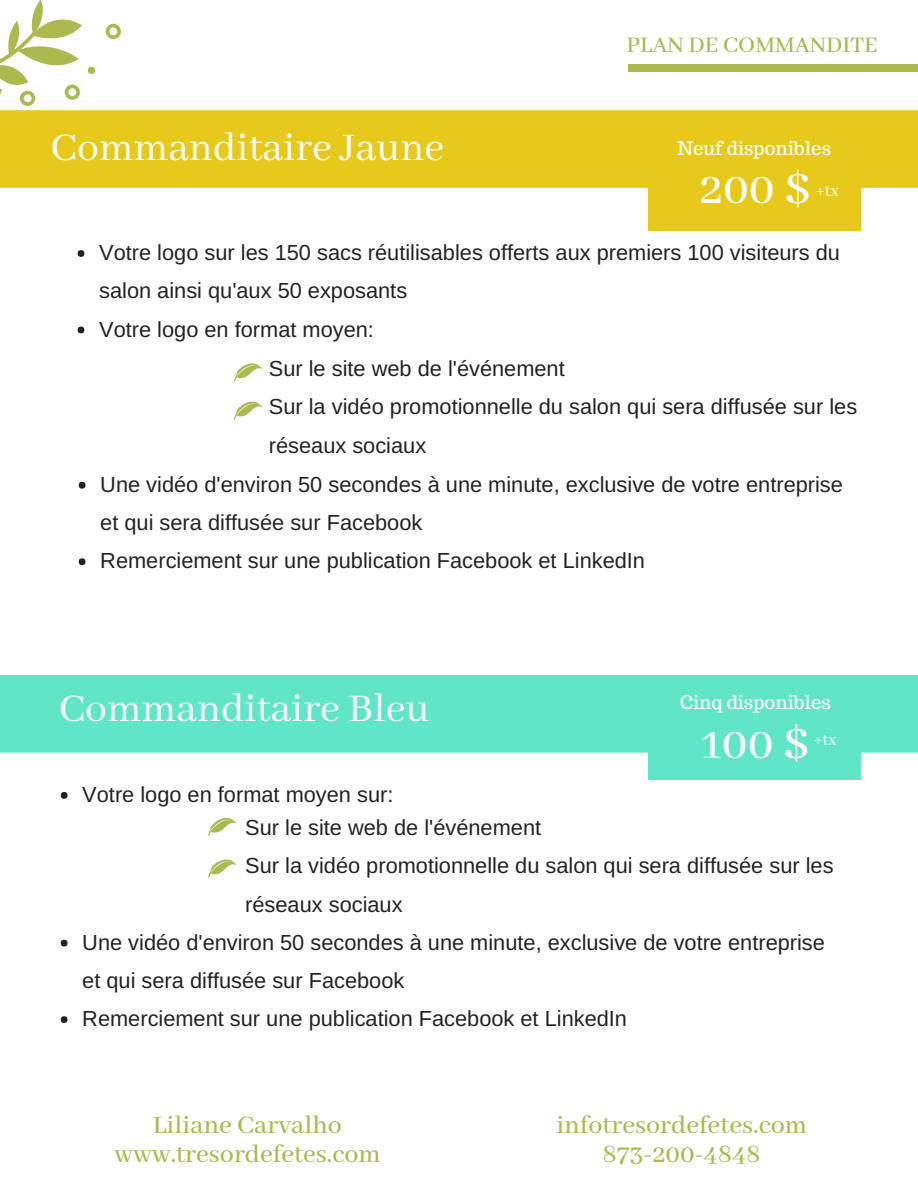
<style>
.page{position:relative;width:918px;height:1188px;background:#fff}
.page>*{position:absolute;margin:0;border:0;box-sizing:border-box;transform-origin:0 0}
.t1{font:500 49.8px "Abhaya Libre";color:#fff}
.t2{font:43.65px "Abhaya Libre";color:#fff}
.t3{font:500 28.05px/29.2px "Abhaya Libre";color:#abb94f;text-align:center}
.t4{font:500 24.9px "Abhaya Libre";color:#abb94f}
.t5{font:21.75px/38.2px "Arimo";color:#222}
.t6{font:18.75px "Trocchi";color:#fff}
.t7{font:18.75px "Abhaya Libre";color:#fff}
</style>
<div class="page">
<div style="left:628px;top:64px;width:290px;height:8px;background:#abb94f"></div>
<svg style="left:0;top:0;width:121px;height:566px"></svg>
<div style="left:79px;top:482px;width:7px;height:7px;background:#222;border-radius:50%"></div>
<div style="left:79px;top:558px;width:7px;height:7px;background:#222;border-radius:50%"></div>
<div style="left:0;top:110px;width:918px;height:78px;background:#e7c91c"></div>
<div style="left:648px;top:153px;width:213px;height:78px;background:#e7c91c"></div>
<svg style="left:234px;top:402px;width:28px;height:18px"></svg>
<svg style="left:234px;top:363px;width:28px;height:18px"></svg>
<div style="left:61px;top:792px;width:7px;height:7px;background:#222;border-radius:50%"></div>
<div style="left:61px;top:940px;width:7px;height:6px;background:#222;border-radius:50%"></div>
<div style="left:61px;top:1016px;width:7px;height:7px;background:#222;border-radius:50%"></div>
<div style="left:0;top:675px;width:918px;height:78px;background:#60e6c6"></div>
<div style="left:648px;top:702px;width:213px;height:78px;background:#60e6c6"></div>
<svg style="left:208px;top:860px;width:28px;height:18px"></svg>
<svg style="left:208px;top:818px;width:28px;height:18px"></svg>
<h2 class="t2" style="left:51px;top:123px;width:395px">Commanditaire Jaune</h2>
<p class="t4" style="left:627px;top:31px;width:253px">PLAN DE COMMANDITE</p>
<p class="t6" style="left:677px;top:136px;width:155px">Neuf disponibles</p>
<h1 class="t1" style="left:700px;top:161px;width:112px">200 $</h1>
<p class="t7" style="left:816px;top:180px;width:24px">+tx</p>
<p class="t5" style="left:99px;top:234px;width:742px">Votre logo sur les 150 sacs réutilisables offerts aux premiers 100 visiteurs du salon ainsi qu'aux 50 exposants<br>Votre logo en format moyen:</p>
<p class="t5" style="left:269px;top:349px;width:590px">Sur le site web de l'événement<br>Sur la vidéo promotionnelle du salon qui sera diffusée sur les réseaux sociaux</p>
<p class="t5" style="left:100px;top:465px;width:744px">Une vidéo d'environ 50 secondes à une minute, exclusive de votre entreprise et qui sera diffusée sur Facebook<br>Remerciement sur une publication Facebook et LinkedIn</p>
<h2 class="t2" style="left:59px;top:685px;width:372px">Commanditaire Bleu</h2>
<p class="t5" style="left:82px;top:775px;width:313px">Votre logo en format moyen sur:</p>
<p class="t6" style="left:680px;top:690px;width:153px">Cinq disponibles</p>
<h1 class="t1" style="left:701px;top:716px;width:110px">100 $</h1>
<p class="t7" style="left:814px;top:729px;width:24px">+tx</p>
<p class="t5" style="left:245px;top:808px;width:590px">Sur le site web de l'événement<br>Sur la vidéo promotionnelle du salon qui sera diffusée sur les réseaux sociaux</p>
<p class="t5" style="left:82px;top:923px;width:744px">Une vidéo d'environ 50 secondes à une minute, exclusive de votre entreprise et qui sera diffusée sur Facebook<br>Remerciement sur une publication Facebook et LinkedIn</p>
<p class="t3" style="left:114px;top:1111px;width:268px">Liliane Carvalho www.tresordefetes.com</p>
<p class="t3" style="left:556px;top:1111px;width:252px">infotresordefetes.com<br>873-200-4848</p>
</div>
